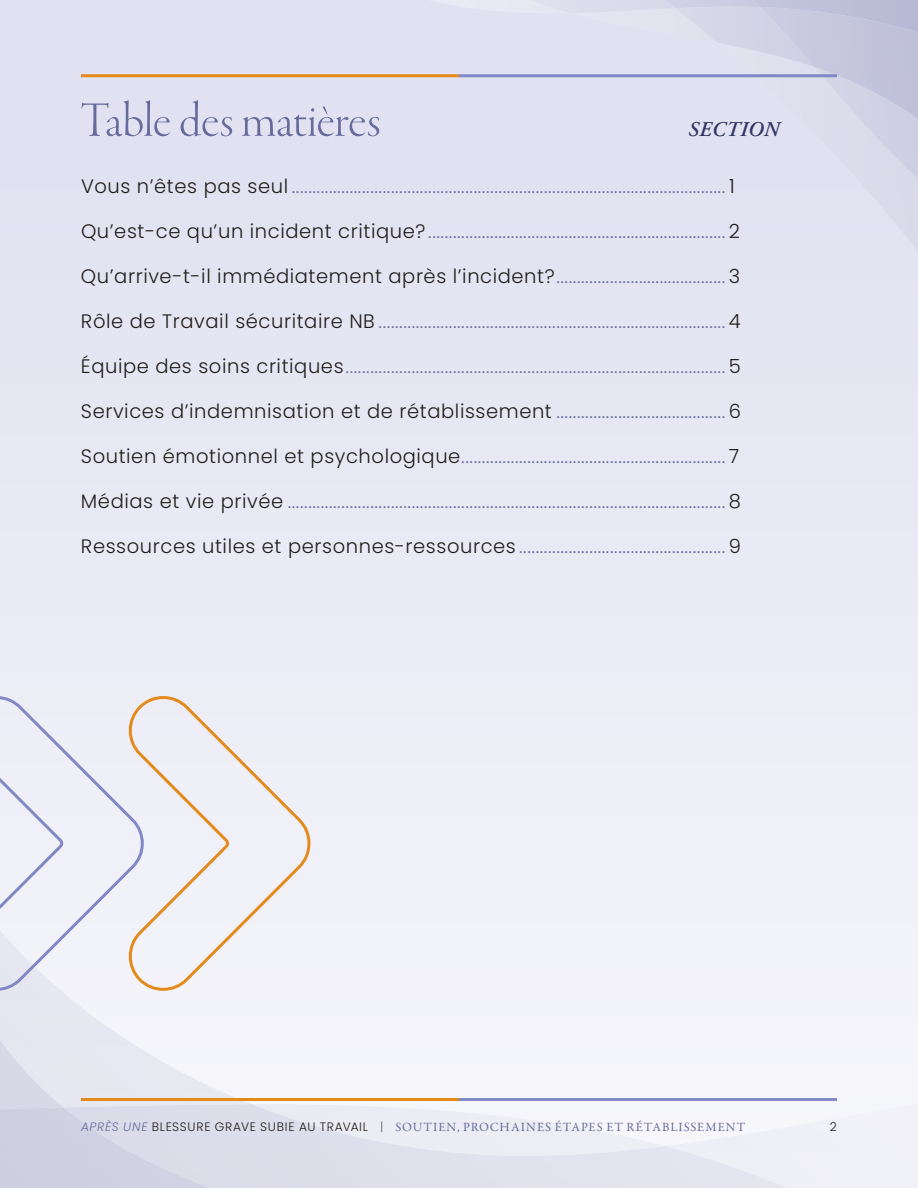
<style>
.page{position:relative;width:918px;height:1188px;background:#e9eaf5}
.page>*{position:absolute;margin:0;border:0;box-sizing:border-box;transform-origin:0 0}
.t1{font:51px "Garamond Premr Pro Lt Disp";letter-spacing:-.01em;color:#676b9c}
.t2{font:italic 600 21px "Adobe Garamond Pro";letter-spacing:.015em;color:#313665}
.t3{font:300 19.5px "Poppins";letter-spacing:.03em;color:#676b9c}
.t4{font:300 19.5px "Poppins";letter-spacing:.03em;color:#221d1a}
.t5{font:12.6px "Garamond Premr Pro";letter-spacing:.075em;color:#676b9c}
.t6{font:300 12.3px "Poppins";color:#221d1a}
.s1{color:#221d1a}
.s2{color:#676b9c}
.s3{font-family:"Poppins";font-weight:300;font-style:italic;font-size:12.3px}
.s4{font-family:"Poppins";font-weight:300;font-size:12.3px;color:#221d1a}
.s5{font-family:"Poppins";font-weight:200;font-size:12.3px;color:#221d1a}
</style>
<div class="page">
<div style="left:212px;top:1019px;width:40px;height:85px;background:#f4f5fa"></div>
<div style="left:252px;top:1071px;width:666px;height:56px;background:#f5f5fa"></div>
<svg style="left:212px;top:1104px;width:576px;height:84px"></svg>
<div style="left:882px;top:207px;width:36px;height:44px;background:#ddddeb"></div>
<svg style="left:351px;top:0;width:567px;height:207px"></svg>
<hr style="left:459px;top:74px;width:378px;height:3px;background:#8189c4">
<hr style="left:81px;top:74px;width:378px;height:3px;background:#e48a1b">
<svg style="left:0;top:696px;width:212px;height:492px"></svg>
<svg style="left:123px;top:696px;width:188px;height:301px"></svg>
<hr style="left:459px;top:1098px;width:378px;height:3px;background:#8189c4">
<hr style="left:81px;top:1098px;width:378px;height:3px;background:#e48a1b">
<h1 class="t1" style="left:81px;top:92px;width:301px">Table des matières</h1>
<p class="t2" style="left:688px;top:117px;width:92px">SECTION</p>
<p class="t3" style="left:81px;top:175px;width:655px"><span class="s1">Vous n’êtes pas seul</span> ......................................................................................................... <span class="s1">1</span></p>
<p class="t3" style="left:81px;top:220px;width:661px"><span class="s1">Qu’est-ce qu’un incident critique?</span> ........................................................................ <span class="s1">2</span></p>
<p class="t4" style="left:81px;top:265px;width:661px">Qu’arrive-t-il immédiatement après l’incident?<span class="s2">.........................................</span> 3</p>
<p class="t3" style="left:81px;top:310px;width:661px"><span class="s1">Rôle de Travail sécuritaire NB</span> .................................................................................... <span class="s1">4</span></p>
<p class="t3" style="left:81px;top:355px;width:662px"><span class="s1">Équipe des soins critiques</span>............................................................................................ <span class="s1">5</span></p>
<p class="t4" style="left:81px;top:400px;width:662px">Services d’indemnisation et de rétablissement <span class="s2">.........................................</span> 6</p>
<p class="t3" style="left:81px;top:445px;width:660px"><span class="s1">Soutien émotionnel et psychologique</span>................................................................ <span class="s1">7</span></p>
<p class="t3" style="left:81px;top:490px;width:662px"><span class="s1">Médias et vie privée</span> .......................................................................................................... <span class="s1">8</span></p>
<p class="t3" style="left:81px;top:535px;width:662px"><span class="s1">Ressources utiles et personnes-ressources</span> .................................................. <span class="s1">9</span></p>
<p class="t5" style="left:81px;top:1119px;width:666px"><span class="s3">APRÈS UNE</span> <span class="s4">BLESSURE GRAVE SUBIE AU TRAVAIL</span> <span class="s5">|</span> SOUTIEN, PROCHAINES ÉTAPES ET RÉTABLISSEMENT</p>
<p class="t6" style="left:830px;top:1119px;width:9px">2</p>
</div>
